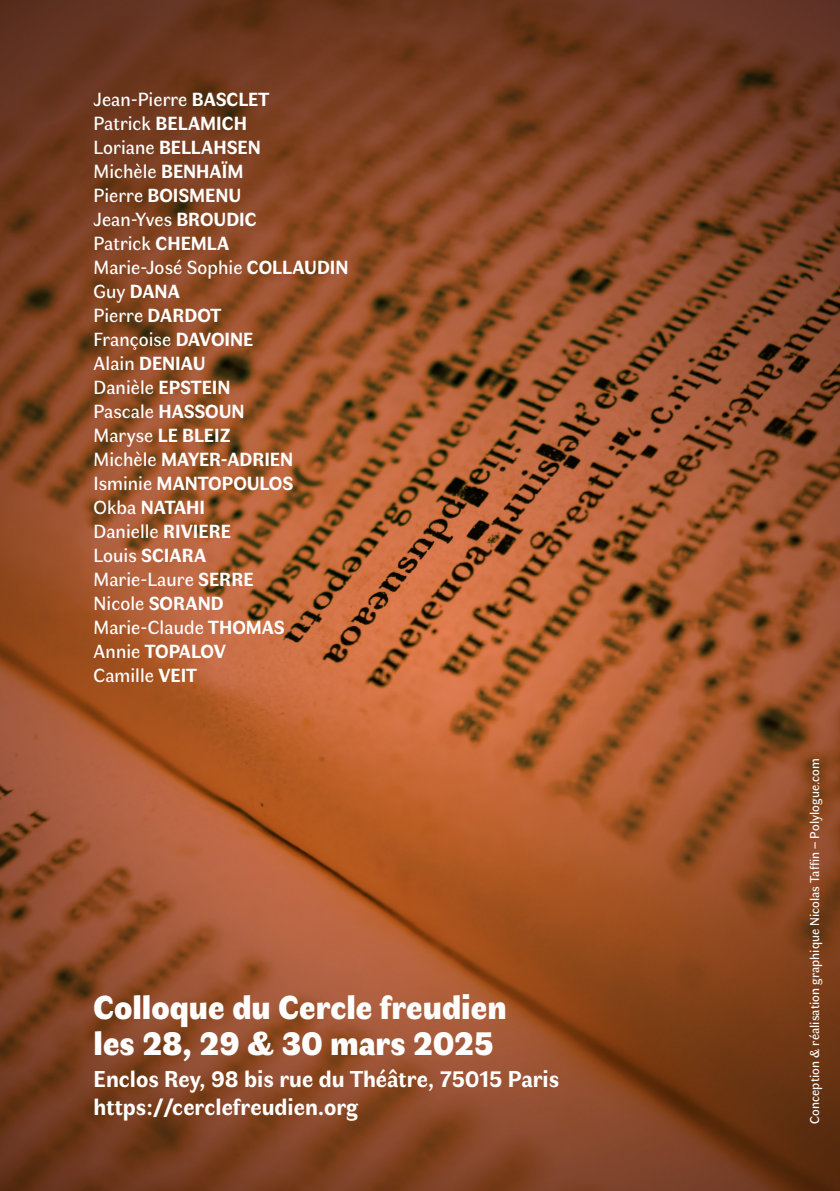
<style>
.page{position:relative;width:840px;height:1191px;background:#fff}
.page>*{position:absolute;margin:0;border:0;box-sizing:border-box;transform-origin:0 0}
.t1{font:900 33.6px/36px "Faune Display";color:#fff}
.t2{font:700 23.2px/28px "Faune Text";color:#fff}
.t3{font:19.2px/24px "Faune Text";color:#fff}
.t4{font:13px "Faune Text";color:#fff}
.s1{font-weight:700}
</style>
<div class="page">
<img style="left:0;top:0;width:839px;height:1191px">
<p class="t3" style="left:93px;top:86px;width:256px">Jean-Pierre <span class="s1">BASCLET<br></span>Patrick <span class="s1">BELAMICH<br></span>Loriane <span class="s1">BELLAHSEN<br></span>Michèle <span class="s1">BENHAÏM<br></span>Pierre <span class="s1">BOISMENU<br></span>Jean-Yves <span class="s1">BROUDIC<br></span>Patrick <span class="s1">CHEMLA<br></span>Marie-José Sophie <span class="s1">COLLAUDIN<br></span>Guy <span class="s1">DANA<br></span>Pierre <span class="s1">DARDOT<br></span>Françoise <span class="s1">DAVOINE<br></span>Alain <span class="s1">DENIAU<br></span>Danièle <span class="s1">EPSTEIN<br></span>Pascale <span class="s1">HASSOUN<br></span>Maryse <span class="s1">LE BLEIZ<br></span>Michèle <span class="s1">MAYER-ADRIEN<br></span>Isminie <span class="s1">MANTOPOULOS<br></span>Okba <span class="s1">NATAHI<br></span>Danielle <span class="s1">RIVIERE<br></span>Louis <span class="s1">SCIARA<br></span>Marie-Laure <span class="s1">SERRE<br></span>Nicole <span class="s1">SORAND<br></span>Marie-Claude <span class="s1">THOMAS<br></span>Annie <span class="s1">TOPALOV<br></span>Camille <span class="s1">VEIT</span></p>
<h1 class="t1" style="left:93px;top:987px;width:414px">Colloque du Cercle freudien les 28, 29 &amp; 30 mars 2025</h1>
<p class="t2" style="left:93px;top:1063px;width:467px">Enclos Rey, 98 bis rue du Théâtre, 75015 Paris https://cerclefreudien.org</p>
<p class="t4" style="left:804px;top:1123px;width:366px;rotate:-90deg">Conception &amp; réalisation graphique Nicolas Taffin – Polylogue.com</p>
</div>
